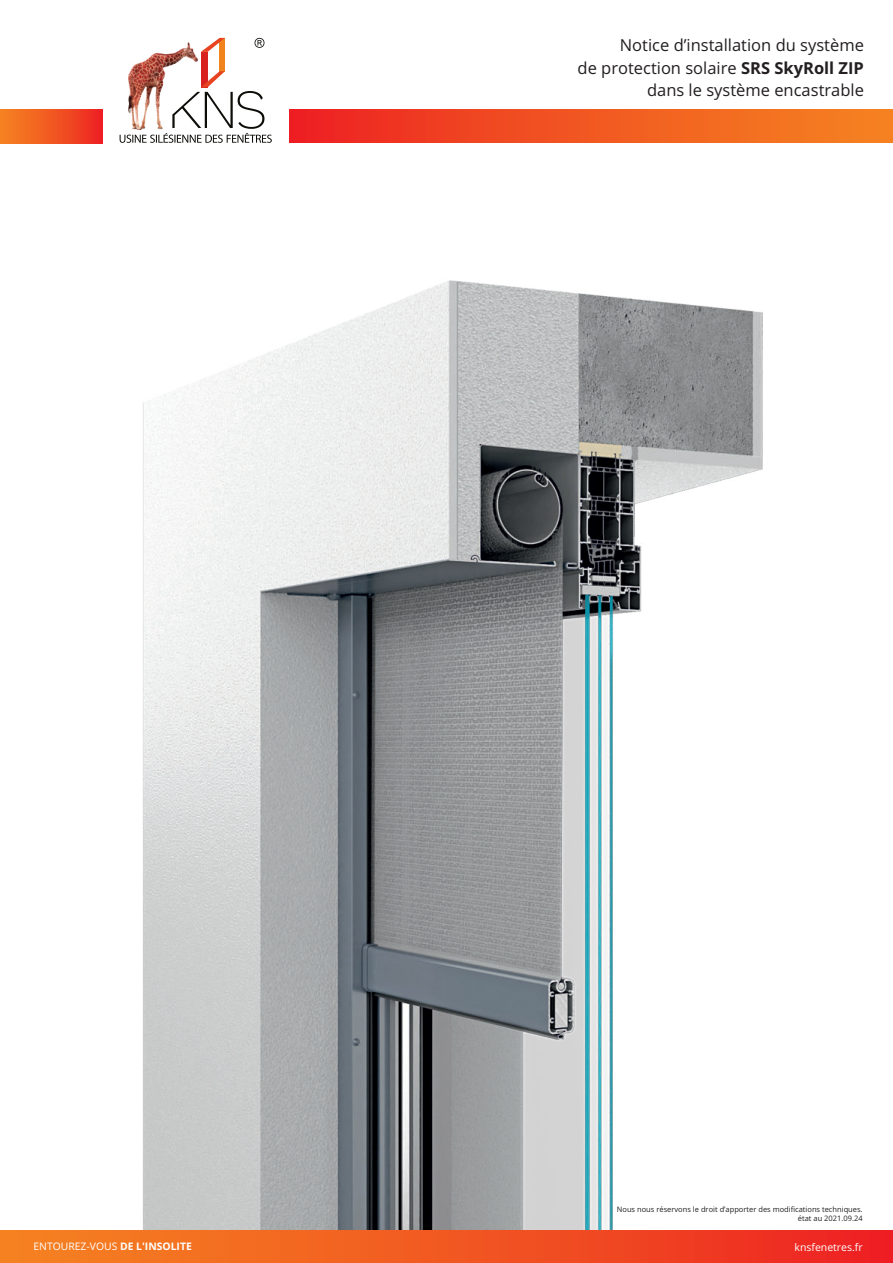
<style>
.page{position:relative;width:893px;height:1263px;background:#fff}
.page>*{position:absolute;margin:0;border:0;box-sizing:border-box;transform-origin:0 0}
.t1{font:16.5px/22.5px "Open Sans";color:#231f20;text-align:right}
.t2{font:10.5px "Open Sans";color:#fff}
.t3{font:10.35px "Open Sans";color:#fff}
.t4{font:7.5px/9.1px "Open Sans";color:#231f20;text-align:right}
.s1{font-weight:700}
</style>
<div class="page">
<img style="left:92px;top:280px;width:703px;height:951px">
<div style="left:289px;top:110px;width:604px;height:33px;background:linear-gradient(to right,#ed2423,#f58721)"></div>
<div style="left:0;top:109px;width:103px;height:34px;background:linear-gradient(to right,#f58621,#ed2423)"></div>
<svg style="left:120px;top:38px;width:152px;height:105px"></svg>
<img style="left:128px;top:42px;width:69px;height:87px">
<div style="left:0;top:1231px;width:893px;height:32px;background:linear-gradient(to right,#f58721,#ed2423)"></div>
<p class="t1" style="left:578px;top:34px;width:288px">Notice d’installation du système<br>de protection solaire <span class="s1">SRS SkyRoll ZIP </span>dans le système encastrable</p>
<p class="t4" style="left:617px;top:1204px;width:247px">Nous nous réservons le droit d’apporter des modifications techniques. état au 2021.09.24</p>
<p class="t3" style="left:33px;top:1239px;width:160px">ENTOUREZ-VOUS <span class="s1">DE L'INSOLITE</span></p>
<p class="t2" style="left:794px;top:1239px;width:70px">knsfenetres.fr</p>
</div>
